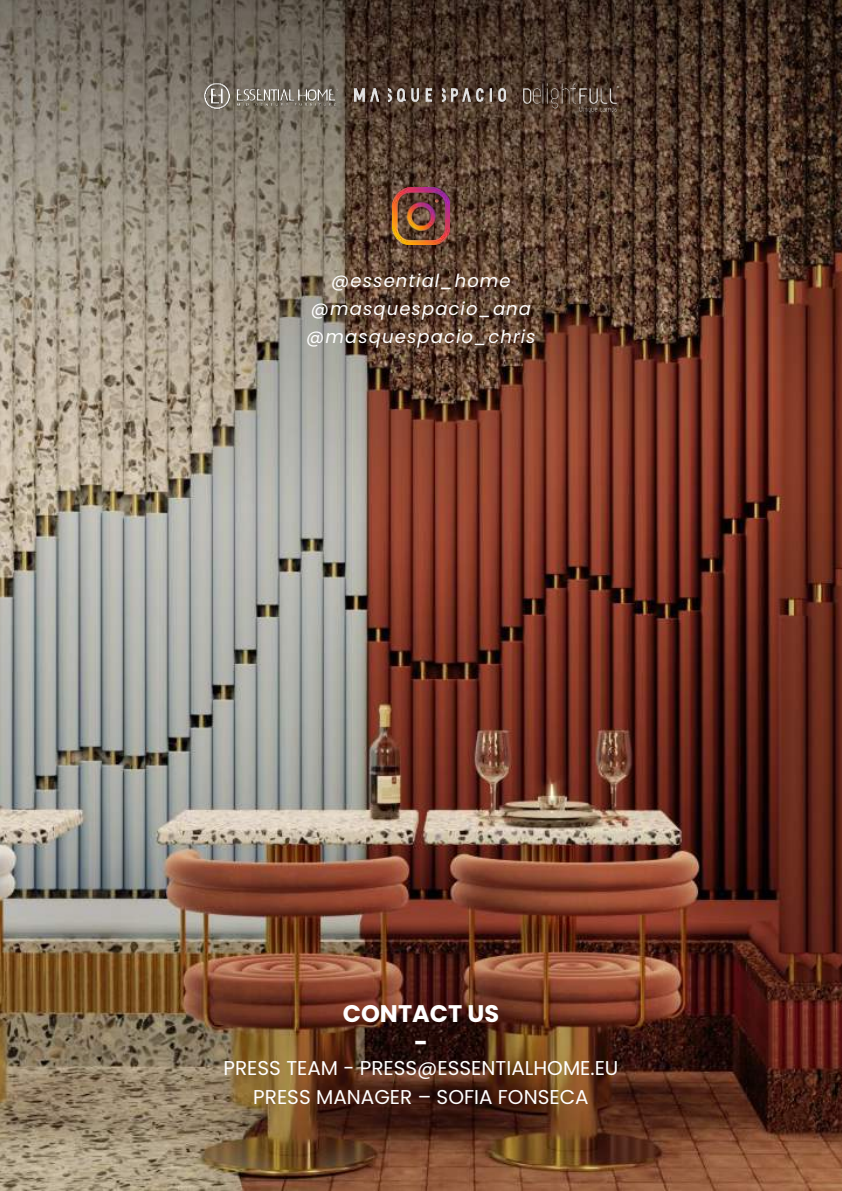
<style>
.page{position:relative;width:842px;height:1191px;background:#fff}
.page>*{position:absolute;margin:0;border:0;box-sizing:border-box;transform-origin:0 0}
.t1{font:700 24px/28.8px "Poppins";color:#fff;text-align:center}
.t2{font:20px/28.8px "Poppins";color:#fff;text-align:center}
.t3{font:italic 18px/28px "Poppins";letter-spacing:.06em;color:#fff;text-align:center}
</style>
<div class="page">
<img style="left:0;top:0;width:842px;height:1191px">
<img style="left:392px;top:187px;width:58px;height:57px">
<img style="left:195px;top:42px;width:152px;height:107px">
<img style="left:354px;top:89px;width:150px;height:12px">
<img style="left:504px;top:79px;width:133px;height:38px">
<p class="t3" style="left:306px;top:267px;width:231px">@essential_home @masquespacio_ana @masquespacio_chris</p>
<p class="t1" style="left:343px;top:999px;width:158px">CONTACT US -</p>
<p class="t2" style="left:223px;top:1054px;width:396px">PRESS TEAM - PRESS@ESSENTIALHOME.EU<br>PRESS MANAGER – SOFIA FONSECA</p>
</div>
